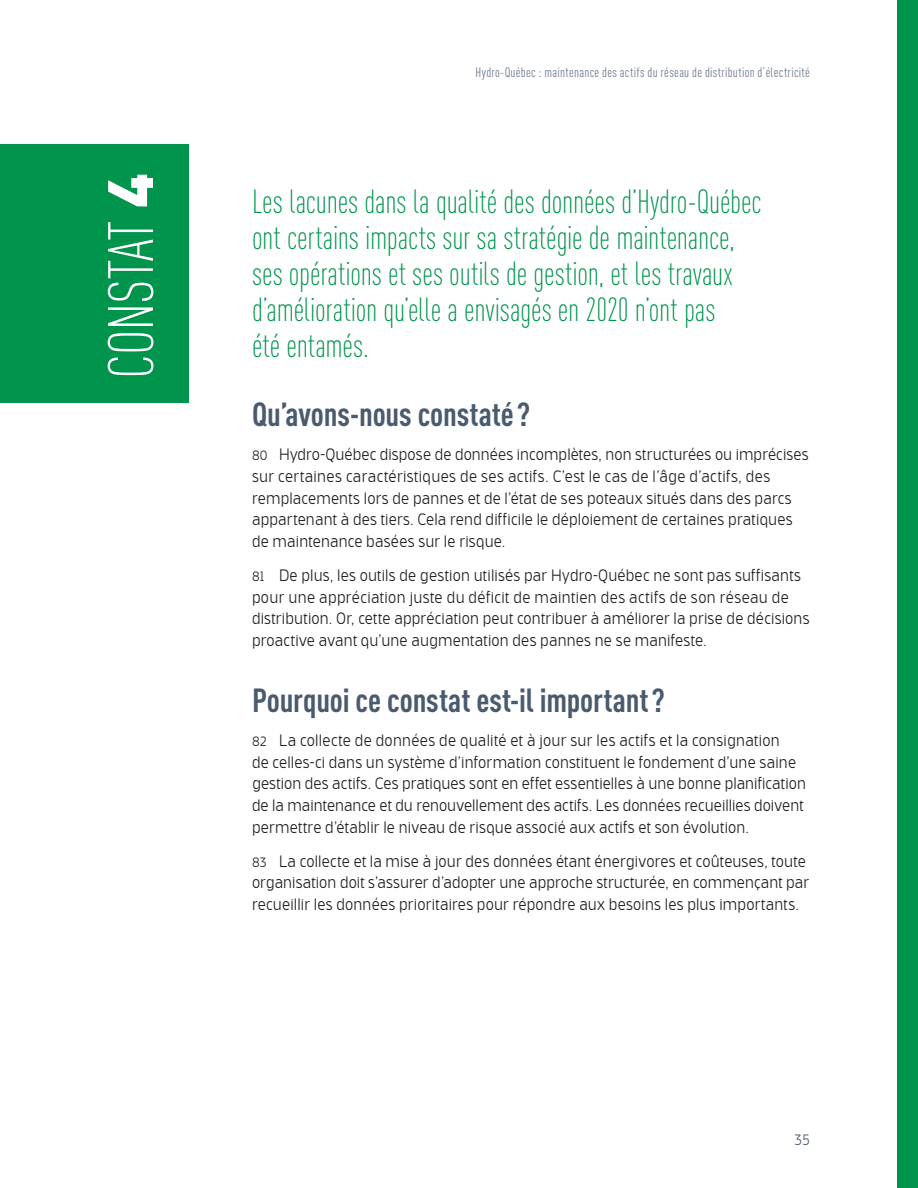
<style>
.page{position:relative;width:918px;height:1188px;background:#fff}
.page>*{position:absolute;margin:0;border:0;box-sizing:border-box;transform-origin:0 0}
.t1{font:300 condensed 63px "DIN Offc";letter-spacing:-.015em;color:#fff}
.t2{font:300 condensed 33px/36px "DIN Offc";color:#00944d;scale:.95 1}
.t3{font:700 condensed 33px "DIN Offc";letter-spacing:-.005em;color:#4a5b6f}
.t4{font:300 16.5px/21.8px "Bosphorus 50 Normal 52";letter-spacing:.01em;color:#231f20}
.t5{font:300 15px "Bosphorus 50 Normal 52";color:#4a5b6f}
.t6{font:condensed 13.5px "DIN Offc";letter-spacing:.025em;color:#6d7c8f}
.s1{font-weight:900;font-stretch:normal}
.s2{font-size:13.5px}
</style>
<div class="page">
<div style="left:0;top:144px;width:189px;height:259px;background:#00944d"></div>
<div style="left:897px;top:0;width:21px;height:1188px;background:#00944d"></div>
<h1 class="t1" style="left:95px;top:379px;width:207px;rotate:-90deg">CONSTAT <span class="s1">4</span></h1>
<p class="t6" style="left:476px;top:65px;width:336px">Hydro-Québec : maintenance des actifs du réseau de distribution d’électricité</p>
<h2 class="t2" style="left:252px;top:184px;width:538px">Les lacunes dans la qualité des données d’Hydro-Québec ont certains impacts sur sa stratégie de maintenance, ses opérations et ses outils de gestion, et les travaux d’amélioration qu’elle a envisagés en 2020 n’ont pas<br>été entamés.</h2>
<h2 class="t3" style="left:252px;top:395px;width:280px">Qu’avons-nous constaté?</h2>
<p class="t4" style="left:252px;top:444px;width:558px"><span class="s2">80</span> Hydro-Québec dispose de données incomplètes, non structurées ou imprécises sur certaines caractéristiques de ses actifs. C’est le cas de l’âge d’actifs, des remplacements lors de pannes et de l’état de ses poteaux situés dans des parcs appartenant à des tiers. Cela rend difficile le déploiement de certaines pratiques de maintenance basées sur le risque.</p>
<p class="t4" style="left:252px;top:565px;width:559px"><span class="s2">81</span> De plus, les outils de gestion utilisés par Hydro-Québec ne sont pas suffisants pour une appréciation juste du déficit de maintien des actifs de son réseau de distribution. Or, cette appréciation peut contribuer à améliorer la prise de décisions proactive avant qu’une augmentation des pannes ne se manifeste.</p>
<h2 class="t3" style="left:252px;top:680px;width:414px">Pourquoi ce constat est-il important?</h2>
<p class="t4" style="left:252px;top:730px;width:556px"><span class="s2">82</span> La collecte de données de qualité et à jour sur les actifs et la consignation<br>de celles-ci dans un système d’information constituent le fondement d’une saine gestion des actifs. Ces pratiques sont en effet essentielles à une bonne planification de la maintenance et du renouvellement des actifs. Les données recueillies doivent permettre d’établir le niveau de risque associé aux actifs et son évolution.</p>
<p class="t4" style="left:252px;top:850px;width:559px"><span class="s2">83</span> La collecte et la mise à jour des données étant énergivores et coûteuses, toute organisation doit s’assurer d’adopter une approche structurée, en commençant par recueillir les données prioritaires pour répondre aux besoins les plus importants.</p>
<p class="t5" style="left:795px;top:1131px;width:17px">35</p>
</div>
